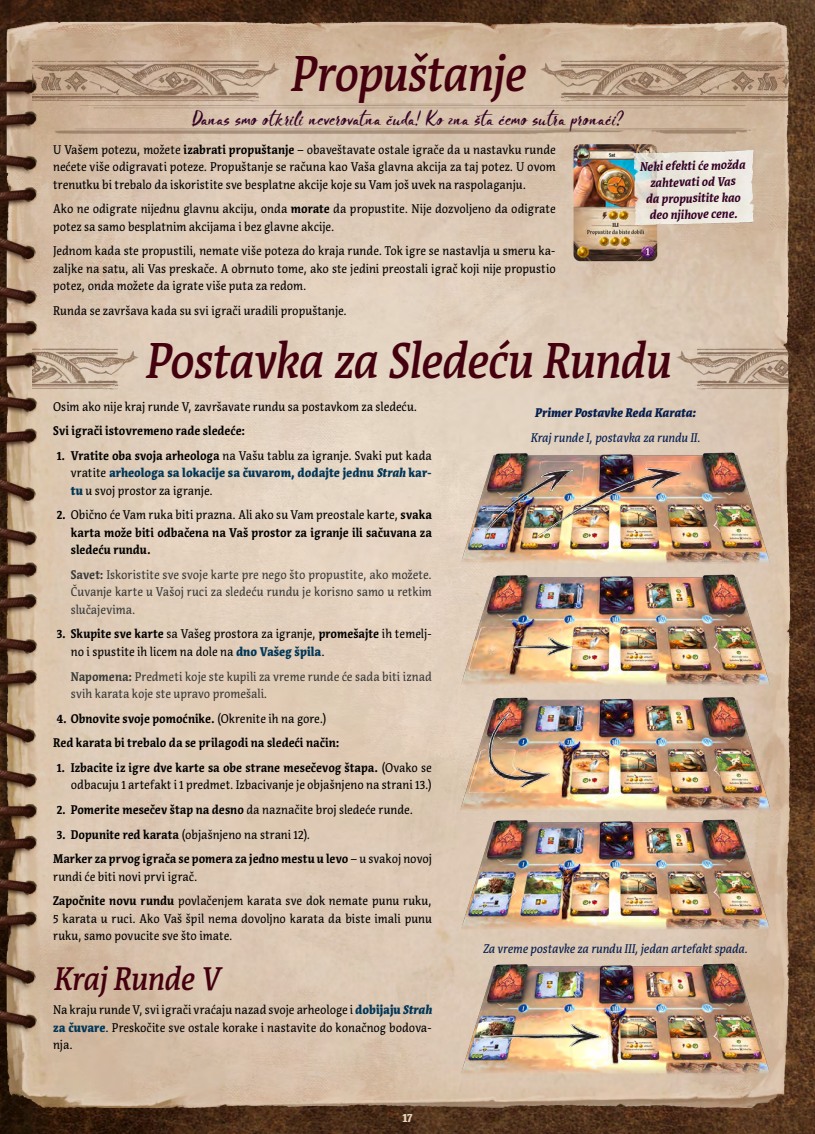
<style>
.page{position:relative;width:815px;height:1134px;background:#fff}
.page>*{position:absolute;margin:0;border:0;box-sizing:border-box;transform-origin:0 0}
.t1{font:italic 500 50px "Acuta";letter-spacing:-.02em;color:#44000e;scale:.9 1}
.t2{font:italic 500 32.5px "Acuta";letter-spacing:-.025em;color:#44000e;scale:.9 1}
.t3{font:16.88px "Blooms";letter-spacing:.02em;color:#340024}
.t4{font:12.5px/17.5px "Acuta";color:#000;text-align:justify;scale:.9 1}
.t5{font:700 12.5px/17.5px "Acuta";color:#000;scale:.9 1}
.t6{font:12.5px/17.5px "Acuta";color:#383937;text-align:justify;scale:.9 1}
.t7{font:italic 12.5px "Acuta";letter-spacing:-.005em;color:#061e4f;scale:.9 1}
.t8{font:italic 700 12.5px/16.2px "Acuta";color:#340024;text-align:center;scale:.9 1}
.t9{font:italic 900 12.5px "Acuta";letter-spacing:-.005em;color:#061e4f;scale:.9 1}
.t10{font:900 12.5px "Acuta";color:#e7d5b5;scale:.9 1}
.s1{font-weight:700}
.s2{font-weight:900;color:#003657}
.s3{font-weight:900;font-style:italic;color:#003657}
.s4{font-weight:400}
</style>
<div class="page">
<img style="left:0;top:0;width:815px;height:1134px">
<img style="left:33px;top:60px;width:246px;height:42px">
<img style="left:33px;top:348px;width:106px;height:43px">
<img style="left:540px;top:60px;width:248px;height:42px">
<img style="left:676px;top:348px;width:112px;height:43px">
<img style="left:55px;top:101px;width:705px;height:106px">
<img style="left:454px;top:395px;width:323px;height:122px">
<img style="left:726px;top:517px;width:51px;height:168px">
<img style="left:726px;top:685px;width:51px;height:76px">
<img style="left:726px;top:761px;width:51px;height:145px">
<img style="left:726px;top:906px;width:51px;height:179px">
<img style="left:574px;top:144px;width:83px;height:117px">
<img style="left:628px;top:149px;width:127px;height:76px">
<img style="left:442px;top:425px;width:284px;height:709px">
<h1 class="t1" style="left:290px;top:43px;width:263px">Propuštanje</h1>
<h3 class="t3" style="left:192px;top:106px;width:432px">Danas smo otkrili neverovatna čuda! Ko zna šta ćemo sutra pronaći?</h3>
<p class="t4" style="left:53px;top:140px;width:560px">U Vašem potezu, možete <span class="s1">izabrati propuštanje</span> – obaveštavate ostale igrače da u nastavku runde nećete više odigravati poteze. Propuštanje se računa kao Vaša glavna akcija za taj potez. U ovom trenutku bi trebalo da iskoristite sve besplatne akcije koje su Vam još uvek na raspolaganju.</p>
<p class="t4" style="left:53px;top:200px;width:560px">Ako ne odigrate nijednu glavnu akciju, onda <span class="s1">morate</span> da propustite. Nije dozvoljeno da odigrate potez sa samo besplatnim akcijama i bez glavne akcije.</p>
<p class="t4" style="left:53px;top:242px;width:560px">Jednom kada ste propustili, nemate više poteza do kraja runde. Tok igre se nastavlja u smeru ka&shy;zaljke na satu, ali Vas preskače. A obrnuto tome, ako ste jedini preostali igrač koji nije propustio potez, onda možete da igrate više puta za redom.</p>
<p class="t4" style="left:53px;top:302px;width:328px">Runda se završava kada su svi igrači uradili propuštanje.</p>
<p class="t8" style="left:640px;top:158px;width:119px;rotate:-1deg">Neki efekti će možda zahtevati od Vas<br>da propusitite kao deo njihove cene.</p>
<h1 class="t1" style="left:145px;top:331px;width:586px">Postavka za Sledeću Rundu</h1>
<p class="t4" style="left:53px;top:397px;width:406px">Osim ako nije kraj runde V, završavate rundu sa postavkom za sledeću.</p>
<p class="t5" style="left:53px;top:422px;width:215px">Svi igrači istovremeno rade sledeće:</p>
<p class="t4" style="left:71px;top:447px;width:403px;text-indent:-14px"><span class="s1">1. Vratite oba svoja arheologa</span> na Vašu tablu za igranje. Svaki put kada vratite <span class="s2">arheologa sa lokacije sa čuvarom, dodajte jednu</span> <span class="s3">Strah</span> <span class="s2">kar&shy;tu</span> u svoj prostor za igranje.</p>
<p class="t5" style="left:71px;top:506px;width:403px;text-align:justify;text-indent:-14px">2. <span class="s4">Obično će Vam ruka biti prazna. Ali ako su Vam preostale karte,</span> svaka karta može biti odbačena na Vaš prostor za igranje ili sačuvana za sledeću rundu.</p>
<p class="t6" style="left:71px;top:566px;width:403px"><span class="s1">Savet:</span> Iskoristite sve svoje karte pre nego što propustite, ako možete.<br>Čuvanje karte u Vašoj ruci za sledeću rundu je korisno samo u retkim slučajevima.</p>
<p class="t4" style="left:71px;top:625px;width:403px;text-indent:-14px"><span class="s1">3. Skupite sve karte</span> sa Vašeg prostora za igranje, <span class="s1">promešajte</span> ih temelj&shy;no i spustite ih licem na dole na <span class="s2">dno Vašeg špila</span>.</p>
<p class="t6" style="left:71px;top:667px;width:403px"><span class="s1">Napomena:</span> Predmeti koje ste kupili za vreme runde će sada biti iznad svih karata koje ste upravo promešali.</p>
<p class="t5" style="left:53px;top:706px;width:320px;line-height:24.6px">4. Obnovite svoje pomoćnike. <span class="s4">(Okrenite ih na gore.)<br></span>Red karata bi trebalo da se prilagodi na sledeći način:</p>
<p class="t4" style="left:57px;top:759px;width:418px;text-align:right"><span class="s1">1. Izbacite iz igre dve karte sa obe strane mesečevog štapa.</span> (Ovako se odbacuju 1 artefakt i 1 predmet. Izbacivanje je objašnjeno na strani 13.)</p>
<p class="t5" style="left:57px;top:801px;width:397px">2. Pomerite mesečev štap na desno <span class="s4">da naznačite broj sledeće runde.</span></p>
<p class="t5" style="left:53px;top:822px;width:422px;line-height:24.6px">3. Dopunite red karata <span class="s4">(objašnjeno na strani 12).<br></span>Marker za prvog igrača se pomera za jedno mestu u levo <span class="s4">– u svakoj novoj</span></p>
<p class="t4" style="left:53px;top:864px;width:422px;line-height:24.6px">rundi će biti novi prvi igrač.<br><span class="s1">Započnite novu rundu</span> povlačenjem karata sve dok nemate punu ruku,</p>
<p class="t4" style="left:53px;top:910px;width:422px">5 karata u ruci. Ako Vaš špil nema dovoljno karata da biste imali punu ruku, samo povucite sve što imate.</p>
<h2 class="t2" style="left:53px;top:959px;width:186px">Kraj Runde V</h2>
<p class="t4" style="left:53px;top:1001px;width:422px">Na kraju runde V, svi igrači vraćaju nazad svoje arheologe i <span class="s2">dobijaju</span> <span class="s3">Strah </span><span class="s2">za čuvare</span>. Preskočite sve ostale korake i nastavite do konačnog bodova&shy;nja.</p>
<p class="t10" style="left:402px;top:1110px;width:13px">17</p>
<p class="t9" style="left:535px;top:405px;width:180px">Primer Postavke Reda Karata:</p>
<p class="t7" style="left:530px;top:430px;width:190px">Kraj runde I, postavka za rundu II.</p>
<p class="t7" style="left:483px;top:941px;width:296px">Za vreme postavke za rundu III, jedan artefakt spada.</p>
</div>
